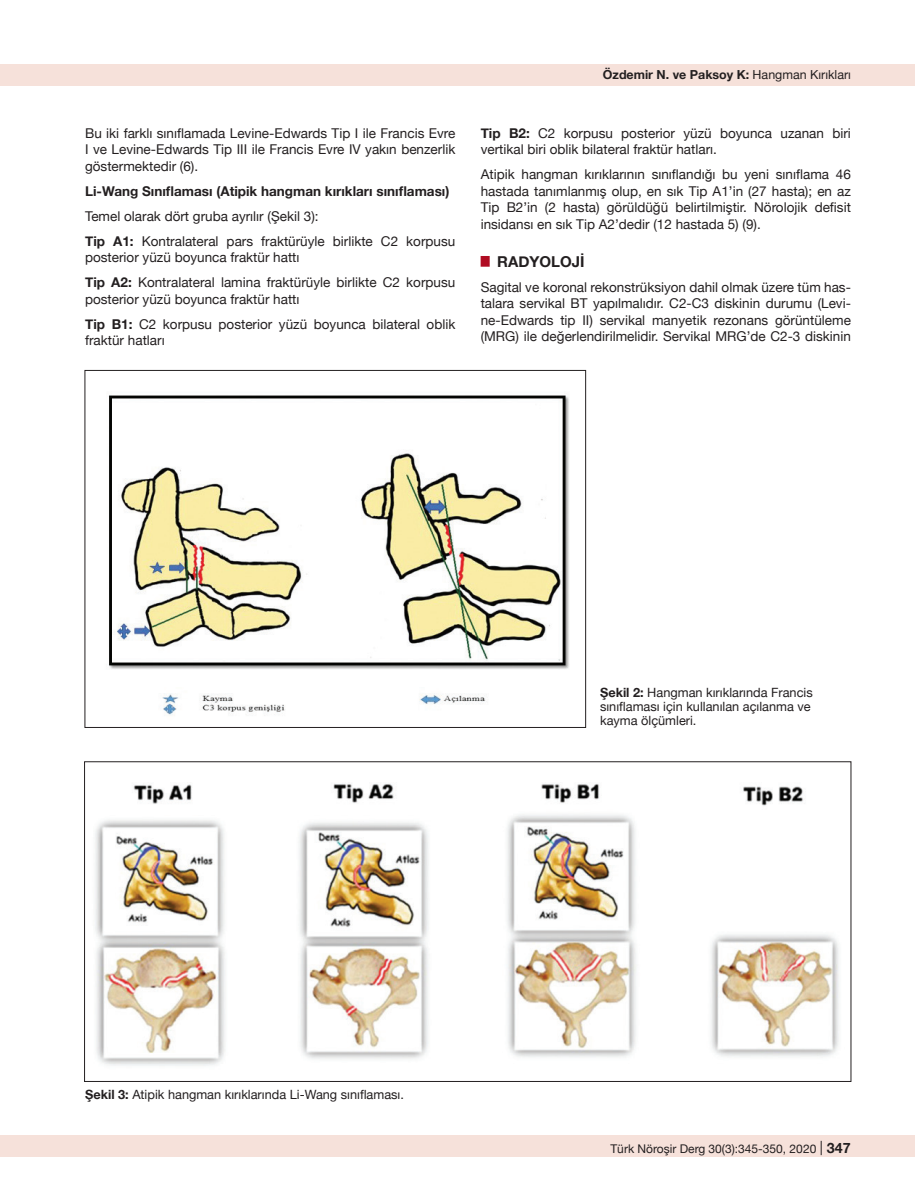
<style>
.page{position:relative;width:915px;height:1191px;background:#fff}
.page>*{position:absolute;margin:0;border:0;box-sizing:border-box;transform-origin:0 0}
.t1{font:700 15px "Helvetica Neue";color:#231f20}
.t2{font:13.5px/16.5px "Helvetica Neue";color:#231f20}
.t3{font:700 13.5px "Helvetica Neue";color:#231f20}
.t4{font:12.75px/14.2px "Helvetica Neue";color:#231f20}
.t5{font:700 12.45px "Helvetica Neue";color:#231f20}
.t6{font:12px "Helvetica Neue";color:#231f20}
.s1{font-weight:700}
.s2{font-weight:400}
.s3{font-size:14.25px}
.s4{font-weight:700;font-size:14.25px}
</style>
<div class="page">
<div style="left:0;top:1135px;width:914px;height:22px;background:#f6e1da"></div>
<div style="left:0;top:64px;width:914px;height:21px;background:#f6e1da"></div>
<img style="left:108px;top:395px;width:462px;height:320px">
<img style="left:95px;top:783px;width:744px;height:283px">
<p class="t2" style="left:85px;top:125px;width:371px;text-align:justify">Bu iki farklı sınıflamada Levine-Edwards Tip I ile Francis Evre I ve Levine-Edwards Tip III ile Francis Evre IV yakın benzerlik göstermektedir (6).</p>
<p class="t3" style="left:85px;top:180px;width:366px">Li-Wang Sınıflaması (Atipik hangman kırıkları sınıflaması)</p>
<p class="t2" style="left:85px;top:204px;width:371px;line-height:25px">Temel olarak dört gruba ayrılır (Şekil 3):<br><span class="s1">Tip A1:</span> Kontralateral pars fraktürüyle birlikte C2 korpusu</p>
<p class="t2" style="left:85px;top:246px;width:371px;line-height:25px">posterior yüzü boyunca fraktür hattı<br><span class="s1">Tip A2:</span> Kontralateral lamina fraktürüyle birlikte C2 korpusu</p>
<p class="t2" style="left:85px;top:287px;width:371px;line-height:25px">posterior yüzü boyunca fraktür hattı<br><span class="s1">Tip B1:</span> C2 korpusu posterior yüzü boyunca bilateral oblik</p>
<p class="t2" style="left:85px;top:333px;width:81px">fraktür hatları</p>
<p class="t5" style="left:602px;top:65px;width:249px">Özdemir N. ve Paksoy K: <span class="s2">Hangman Kırıkları</span></p>
<p class="t2" style="left:480px;top:126px;width:371px"><span class="s1">Tip B2:</span> C2 korpusu posterior yüzü boyunca uzanan biri vertikal biri oblik bilateral fraktür hatları.</p>
<p class="t2" style="left:480px;top:167px;width:371px;text-align:justify">Atipik hangman kırıklarının sınıflandığı bu yeni sınıflama 46 hastada tanımlanmış olup, en sık Tip A1’in (27 hasta); en az Tip B2’in (2 hasta) görüldüğü belirtilmiştir. Nörolojik defisit insidansı en sık Tip A2’dedir (12 hastada 5) (9).</p>
<p class="t1" style="left:480px;top:250px;width:103px"><sup>█</sup> RADYOLOJİ</p>
<p class="t2" style="left:480px;top:279px;width:371px;text-align:justify">Sagital ve koronal rekonstrüksiyon dahil olmak üzere tüm has&shy;talara servikal BT yapılmalıdır. C2-C3 diskinin durumu (Levi&shy;ne-Edwards tip II) servikal manyetik rezonans görüntüleme (MRG) ile değerlendirilmelidir. Servikal MRG’de C2-3 diskinin</p>
<p class="t4" style="left:600px;top:686px;width:214px"><span class="s1">Şekil 2:</span> Hangman kırıklarında Francis sınıflaması için kullanılan açılanma ve kayma ölçümleri.</p>
<p class="t4" style="left:85px;top:1088px;width:320px"><span class="s1">Şekil 3:</span> Atipik hangman kırıklarında Li-Wang sınıflaması.</p>
<p class="t6" style="left:610px;top:1140px;width:263px">Türk Nöroşir Derg 30(3):345-350, 2020 <span class="s3">|</span> <span class="s4">347347</span></p>
</div>
